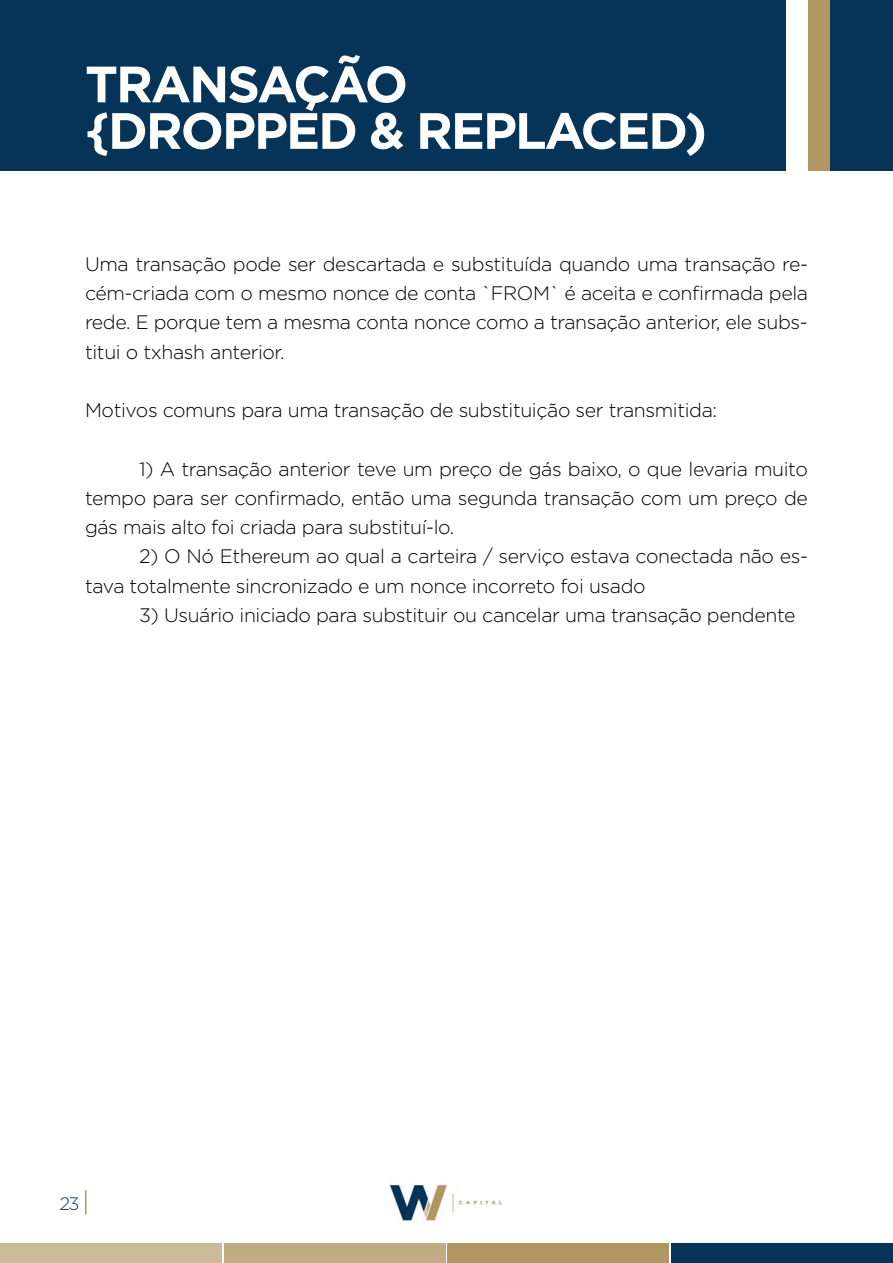
<style>
.page{position:relative;width:893px;height:1263px;background:#fff}
.page>*{position:absolute;margin:0;border:0;box-sizing:border-box;transform-origin:0 0}
.t1{font:700 51px/46.5px "Gotham";letter-spacing:-.04em;color:#fff}
.t2{font:300 19.5px/29.2px "Gotham";letter-spacing:-.02em;color:#000;text-align:justify}
.t3{font:300 18px "Gotham";color:#153656}
</style>
<div class="page">
<img style="left:387px;top:1182px;width:116px;height:41px">
<div style="left:0;top:1243px;width:222px;height:20px;background:#cbbb99"></div>
<div style="left:224px;top:1243px;width:221px;height:20px;background:#c1ab82"></div>
<div style="left:447px;top:1243px;width:222px;height:20px;background:#b09761"></div>
<div style="left:671px;top:1243px;width:222px;height:20px;background:#063458"></div>
<hr style="left:85px;top:1190px;width:2px;height:24px;background:#af9760">
<div style="left:0;top:0;width:893px;height:170px;background:#063458"></div>
<div style="left:787px;top:0;width:21px;height:170px;background:#fff"></div>
<div style="left:808px;top:0;width:21px;height:170px;background:#b09761"></div>
<h1 class="t1" style="left:85px;top:61px;width:624px">TRANSAÇÃO<br>{DROPPED &amp; REPLACED)</h1>
<p class="t2" style="left:85px;top:249px;width:724px">Uma transação pode ser descartada e substituída quando uma transação re&shy;cém-criada com o mesmo nonce de conta `FROM` é aceita e confirmada pela rede. E porque tem a mesma conta nonce como a transação anterior, ele subs&shy;titui o txhash anterior.</p>
<p class="t2" style="left:85px;top:395px;width:634px">Motivos comuns para uma transação de substituição ser transmitida:</p>
<p class="t2" style="left:85px;top:453px;width:724px;text-indent:54px">1) A transação anterior teve um preço de gás baixo, o que levaria muito tempo para ser confirmado, então uma segunda transação com um preço de gás mais alto foi criada para substituí-lo.</p>
<p class="t2" style="left:85px;top:541px;width:724px;text-indent:54px">2) O Nó Ethereum ao qual a carteira / serviço estava conectada não es&shy;tava totalmente sincronizado e um nonce incorreto foi usado</p>
<p class="t2" style="left:139px;top:600px;width:658px">3) Usuário iniciado para substituir ou cancelar uma transação pendente</p>
<p class="t3" style="left:60px;top:1192px;width:21px">23</p>
</div>
